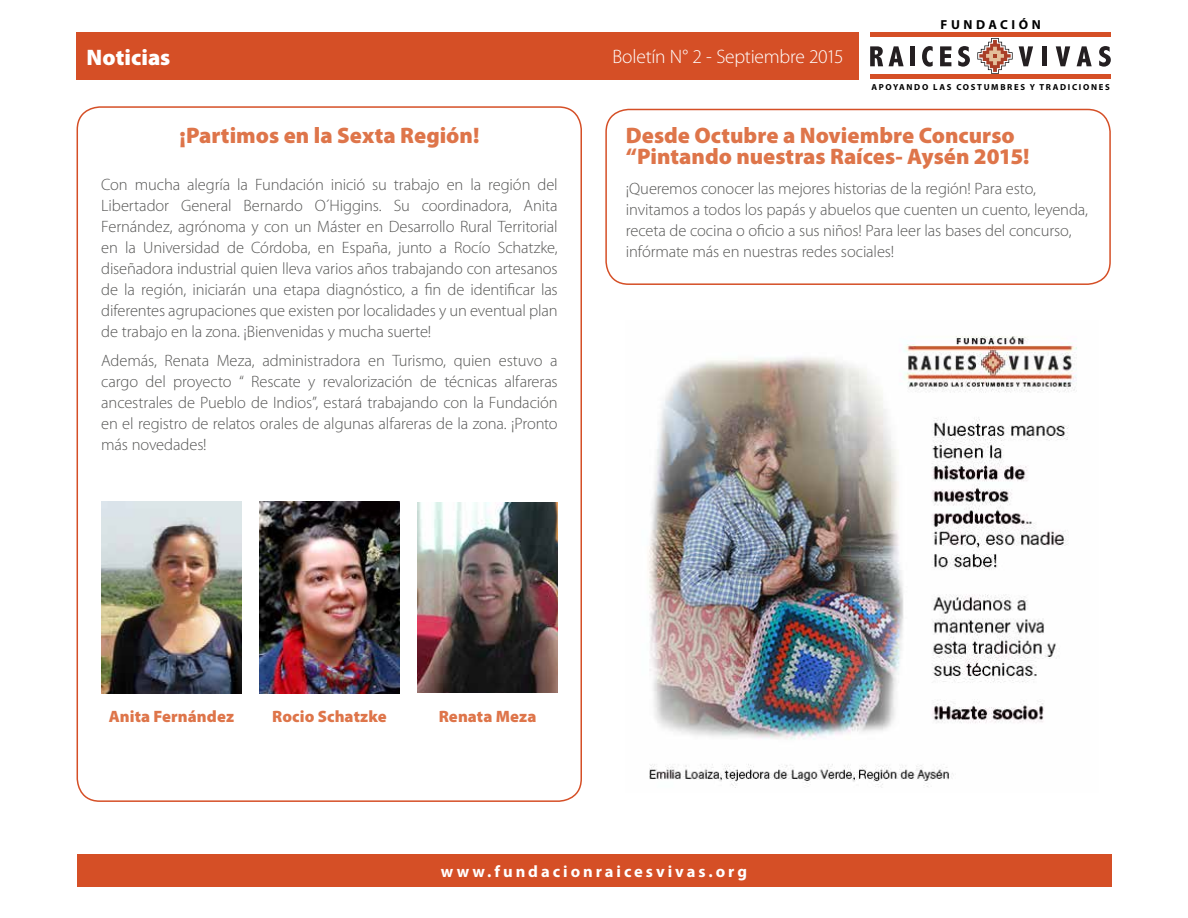
<style>
.page{position:relative;width:1188px;height:918px;background:#fff}
.page>*{position:absolute;margin:0;border:0;box-sizing:border-box;transform-origin:0 0}
.t1{font:900 22.5px/21px "Myriad Pro";color:#de754a}
.t2{font:900 22.5px "Myriad Pro";color:#fff}
.t3{font:300 19.5px "Myriad Pro";letter-spacing:-.015em;color:#fff}
.t4{font:300 16.5px/21px "Myriad Pro";letter-spacing:-.01em;color:#575756;text-align:justify}
.t5{font:900 16.5px "Myriad Pro";letter-spacing:.005em;color:#de754a}
.t6{font:700 16.5px "Myriad Pro";letter-spacing:.18em;color:#fff}
.t7{font:700 13.05px "Myriad Pro";letter-spacing:.27em;color:#000}
.t8{font:700 8.7px "Myriad Pro";letter-spacing:.19em;color:#000}
</style>
<div class="page">
<img style="left:101px;top:502px;width:141px;height:191px">
<img style="left:259px;top:502px;width:141px;height:191px">
<div style="left:77px;top:32px;width:782px;height:47px;background:#d54f26"></div>
<div style="left:77px;top:855px;width:1034px;height:32px;background:#d54f26"></div>
<svg style="left:977px;top:38px;width:36px;height:36px"></svg>
<svg style="left:870px;top:46px;width:13px;height:20px"></svg>
<svg style="left:889px;top:46px;width:15px;height:20px"></svg>
<div style="left:910px;top:46px;width:5px;height:20px;background:#241f21"></div>
<svg style="left:922px;top:46px;width:11px;height:21px"></svg>
<svg style="left:940px;top:46px;width:11px;height:20px"></svg>
<svg style="left:958px;top:46px;width:12px;height:21px"></svg>
<svg style="left:1099px;top:46px;width:12px;height:21px"></svg>
<svg style="left:1019px;top:46px;width:14px;height:20px"></svg>
<div style="left:1042px;top:46px;width:5px;height:20px;background:#241f21"></div>
<svg style="left:1056px;top:46px;width:14px;height:20px"></svg>
<svg style="left:1077px;top:46px;width:15px;height:20px"></svg>
<div style="left:870px;top:32px;width:241px;height:5px;background:#d54f26"></div>
<hr style="left:870px;top:75px;width:241px;height:4px;background:#d54f26">
<div style="left:605px;top:109px;width:506px;height:176px;border:2px solid #d54f26;border-radius:23px"></div>
<img style="left:417px;top:502px;width:141px;height:191px">
<img style="left:649px;top:336px;width:428px;height:452px">
<h1 class="t2" style="left:87px;top:44px;width:85px">Noticias</h1>
<p class="t3" style="left:613px;top:46px;width:233px">Boletín N° 2 - Septiembre 2015</p>
<p class="t7" style="left:941px;top:17px;width:102px">FUNDACIÓN</p>
<p class="t8" style="left:871px;top:83px;width:240px">APOYANDO LAS COSTUMBRES Y TRADICIONES</p>
<h1 class="t1" style="left:180px;top:125px;width:301px">¡Partimos en la Sexta Región!</h1>
<p class="t4" style="left:101px;top:174px;width:458px">Con mucha alegría la Fundación inició su trabajo en la región del Libertador General Bernardo O´Higgins. Su coordinadora, Anita Fernández, agrónoma y con un Máster en Desarrollo Rural Territorial en la Universidad de Córdoba, en España, junto a Rocío Schatzke, diseñadora industrial quien lleva varios años trabajando con artesanos de la región, iniciarán una etapa diagnóstico, a fin de identificar las diferentes agrupaciones que existen por localidades y un eventual plan de trabajo en la zona. ¡Bienvenidas y mucha suerte!</p>
<p class="t4" style="left:101px;top:350px;width:458px">Además, Renata Meza, administradora en Turismo, quien estuvo a cargo del proyecto “ Rescate y revalorización de técnicas alfareras ancestrales de Pueblo de Indios”, estará trabajando con la Fundación en el registro de relatos orales de algunas alfareras de la zona. ¡Pronto más novedades!</p>
<h1 class="t1" style="left:626px;top:125px;width:405px">Desde Octubre a Noviembre Concurso “Pintando nuestras Raíces- Aysén 2015!</h1>
<p class="t4" style="left:626px;top:178px;width:464px;text-align:left">¡Queremos conocer las mejores historias de la región! Para esto, invitamos a todos los papás y abuelos que cuenten un cuento, leyenda, receta de cocina o oficio a sus niños! Para leer las bases del concurso, infórmate más en nuestras redes sociales!</p>
<p class="t5" style="left:109px;top:708px;width:127px">Anita Fernández</p>
<p class="t5" style="left:272px;top:708px;width:116px">Rocio Schatzke</p>
<p class="t5" style="left:439px;top:708px;width:99px">Renata Meza</p>
<p class="t6" style="left:441px;top:862px;width:308px">www.fundacionraicesvivas.org</p>
</div>
